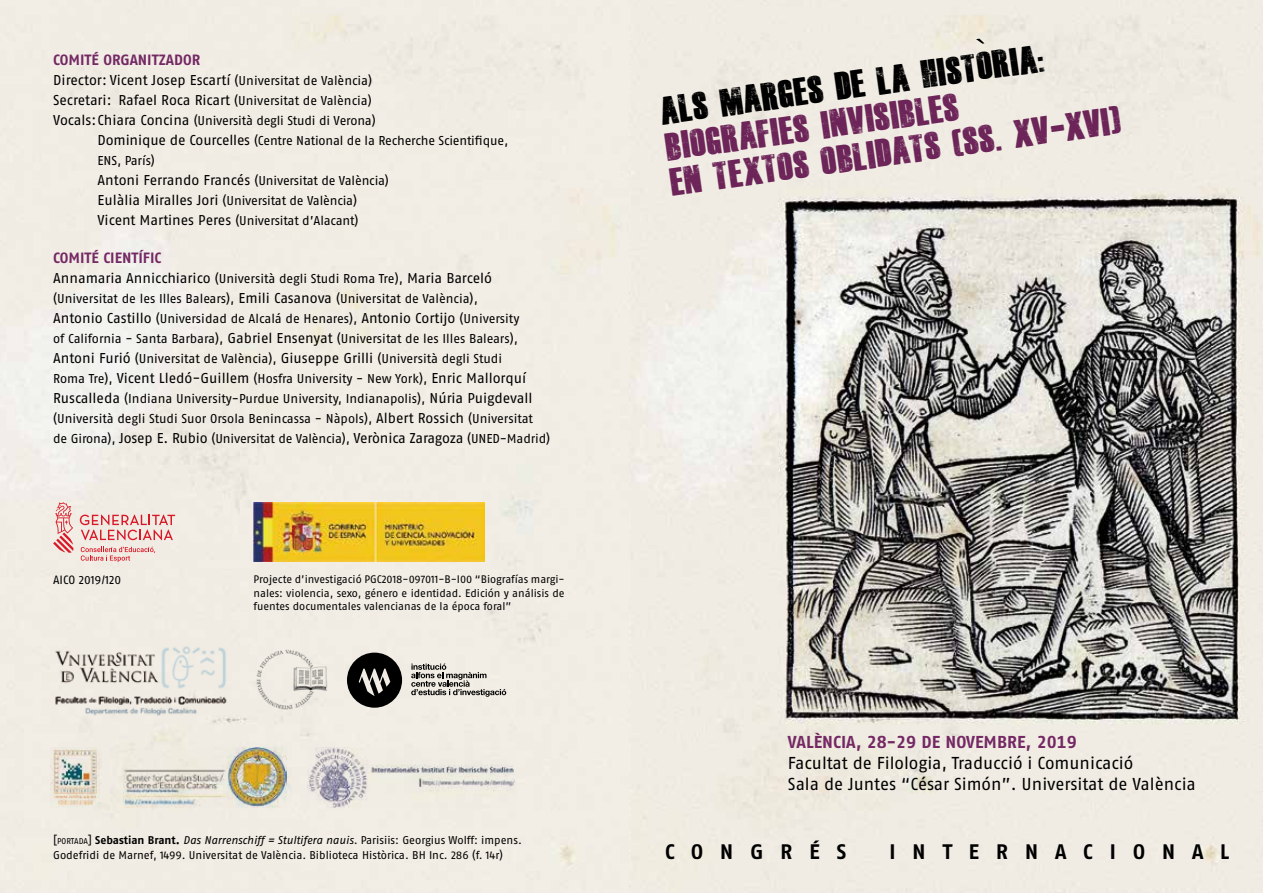
<style>
.page{position:relative;width:1263px;height:893px;background:#fff}
.page>*{position:absolute;margin:0;border:0;box-sizing:border-box;transform-origin:0 0}
.t1{font:27px/36px "Dead Kansas";color:#742864}
.t2{font:27px "Dead Kansas";color:#000}
.t3{font:21px "Fago No Bold Tf Caps";letter-spacing:.785em;color:#000}
.t4{font:17.25px/21px "Fago No Regular LF";color:#000}
.t5{font:17.25px "Fago No Bold Tf";color:#742864}
.t6{font:14.85px "Fago No Bold Tf";color:#742864}
.t7{font:14.25px/20px "Fago No Regular LF";letter-spacing:-.005em;color:#000}
.t8{font:12.9px/20px "Fago No Regular LF";letter-spacing:-.01em;color:#000}
.t9{font:12px "Fago No Regular LF";color:#000}
.t10{font:11.25px/15px "Fago No Regular LF";color:#000}
.t11{font:10.95px/13.5px "Fago No Regular LF";color:#000;text-align:justify}
.s1{font-size:12.9px}
.s2{font-size:14.25px}
.s3{font-size:8.4px}
.s4{font-family:"Fago No Bold Tf"}
.s5{font-family:"Fago No Regular Lf";font-style:italic}
.s6{font-style:inherit}
</style>
<div class="page">
<img style="left:0;top:0;width:1263px;height:893px">
<img style="left:123px;top:748px;width:163px;height:59px">
<img style="left:50px;top:748px;width:50px;height:59px">
<img style="left:307px;top:748px;width:210px;height:59px">
<svg style="left:976px;top:39px;width:8px;height:5px"></svg>
<svg style="left:81px;top:547px;width:74px;height:15px"></svg>
<svg style="left:53px;top:502px;width:20px;height:51px"></svg>
<svg style="left:80px;top:515px;width:95px;height:25px;background:#e9b2b0"></svg>
<img style="left:254px;top:503px;width:230px;height:58px">
<img style="left:256px;top:649px;width:72px;height:62px">
<svg style="left:411px;top:663px;width:95px;height:34px;background:#bdb9b2"></svg>
<svg style="left:347px;top:653px;width:55px;height:55px;background:#4f4d4a"></svg>
<img style="left:38px;top:640px;width:199px;height:81px">
<p class="t6" style="left:53px;top:51px;width:149px">COMITÉ ORGANITZADOR</p>
<p class="t7" style="left:53px;top:70px;width:320px">Director: Vicent Josep Escartí <span class="s1">(Universitat de València)<br></span>Secretari: Rafael Roca Ricart <span class="s1">(Universitat de València)</span></p>
<p class="t8" style="left:98px;top:110px;width:412px;text-indent:-44px"><span class="s2">Vocals:Chiara Concina</span> (Università degli Studi di Verona)<br><span class="s2">Dominique de Courcelles</span> (Centre National de la Recherche Scientifique, ENS, París)<br><span class="s2">Antoni Ferrando Francés</span> (Universitat de València)<br><span class="s2">Eulàlia Miralles Jori</span> (Universitat de València)<br><span class="s2">Vicent Martines Peres</span> (Universitat d’Alacant)</p>
<p class="t6" style="left:53px;top:250px;width:109px">COMITÉ CIENTÍFIC</p>
<p class="t7" style="left:53px;top:268px;width:440px">Annamaria Annicchiarico <span class="s1">(Università degli Studi Roma Tre),</span> Maria Barceló</p>
<p class="t8" style="left:53px;top:289px;width:499px">(Universitat de les Illes Balears), <span class="s2">Emili Casanova</span> (Universitat de València),<br><span class="s2">Antonio Castillo</span> (Universidad de Alcalá de Henares), <span class="s2">Antonio Cortijo</span> (University<br>of California - Santa Barbara), <span class="s2">Gabriel Ensenyat</span> (Universitat de les Illes Balears), <span class="s2">Antoni Furió</span> (Universitat de València), <span class="s2">Giuseppe Grilli</span> (Università degli Studi<br>Roma Tre), <span class="s2">Vicent Lledó-Guillem</span> (Hosfra University - New York), <span class="s2">Enric Mallorquí Ruscalleda</span> (Indiana University-Purdue University, Indianapolis), <span class="s2">Núria Puigdevall </span>(Università degli Studi Suor Orsola Benincassa - Nàpols), <span class="s2">Albert Rossich</span> (Universitat de Girona), <span class="s2">Josep E. Rubio</span> (Universitat de València), <span class="s2">Verònica Zaragoza</span> (UNED-Madrid)</p>
<p class="t9" style="left:53px;top:573px;width:70px">AICO 2019/120</p>
<p class="t11" style="left:254px;top:572px;width:313px">Projecte d’investigació PGC2018-097011-B-I00 “Biografías margi&shy;nales: violencia, sexo, género e identidad. Edición y análisis de fuentes documentales valencianas de la época foral”</p>
<p class="t10" style="left:53px;top:832px;width:470px">[<span class="s3">PORTADA</span>] <span class="s4">SEBASTIAN BRANT.</span> <span class="s5">Das Narrenschiff = Stultifera nauis.</span> Parisiis: Georgius Wolff: impens.<br>Godefridi de Marnef, 1499. Universitat de València. Biblioteca Històrica. BH Inc. 286 (f. 14r)</p>
<h1 class="t2" style="left:658px;top:98px;width:389px;rotate:-8deg">als marges de la historia:</h1>
<h1 class="t1" style="left:662px;top:129px;width:457px;rotate:-8deg">biografies invisibles<br>en textos oblidats (ss. <span class="s6">XV</span>-XVI)</h1>
<h3 class="t5" style="left:788px;top:732px;width:290px">VALÈNCIA, 28-29 DE NOVEM BRE, 2019</h3>
<h3 class="t4" style="left:788px;top:752px;width:409px">Facultat de Filologia, Traducció i Comunicació<br>Sala de Juntes “César Simón”. Universitat de València</h3>
<h2 class="t3" style="left:665px;top:839px;width:183px">CONGRÉS</h2>
<h2 class="t3" style="left:889px;top:839px;width:342px">INTERNACIONAL</h2>
</div>
